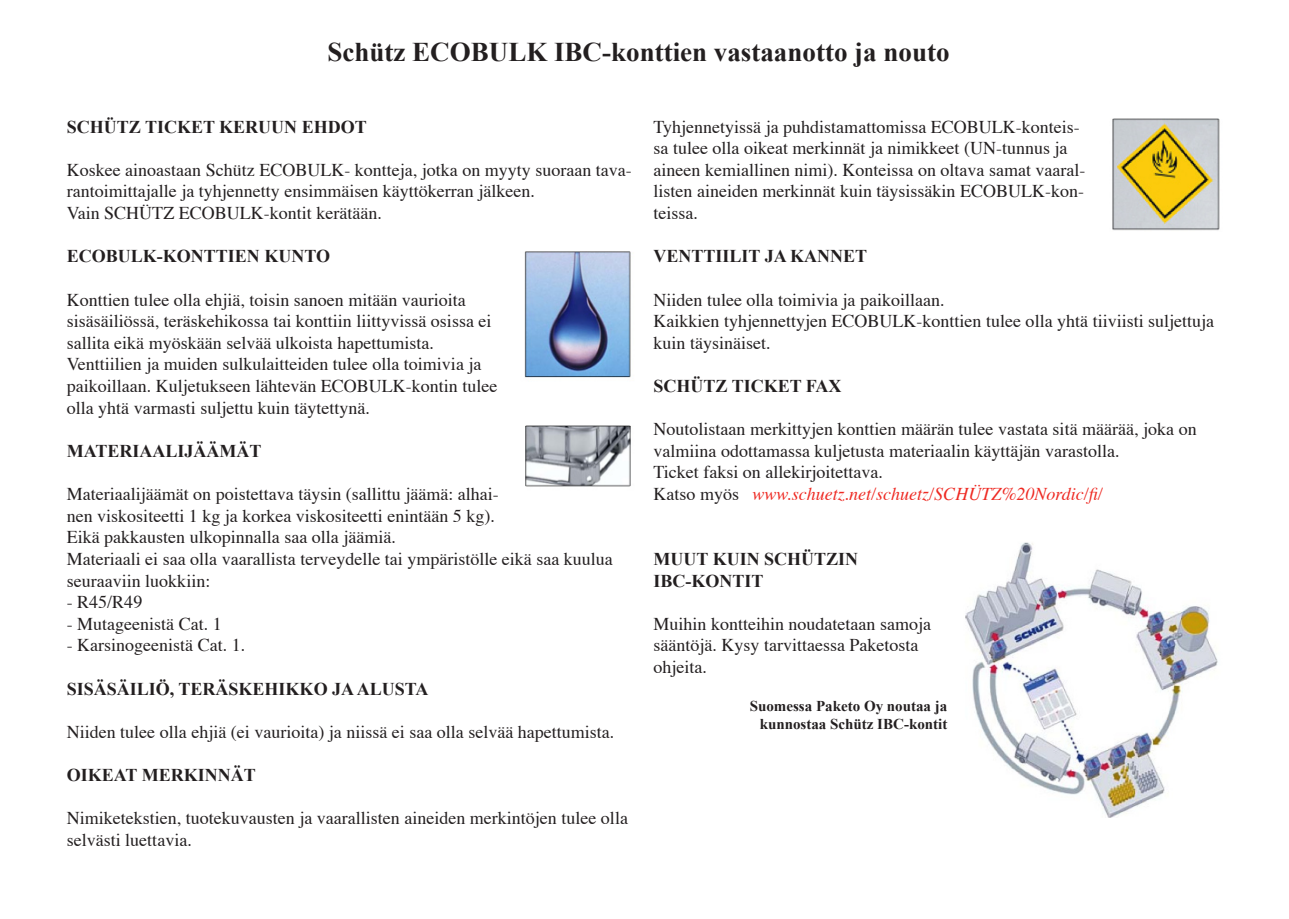
<style>
.page{position:relative;width:1289px;height:919px;background:#fff}
.page>*{position:absolute;margin:0;border:0;box-sizing:border-box;transform-origin:0 0}
.t1{font:700 27px "Times New Roman";color:#231f20}
.t2{font:18px/21.6px "Times";color:#231f20}
.t3{font:700 18px/21.6px "Times New Roman";color:#231f20}
.t4{font:700 15px/18px "Times New Roman";color:#231f20;text-align:right}
.s1{font-style:italic;color:#ee2a23}
</style>
<div class="page">
<img style="left:1112px;top:118px;width:108px;height:113px">
<img style="left:524px;top:251px;width:107px;height:236px">
<img style="left:965px;top:542px;width:253px;height:275px">
<h1 class="t1" style="left:327px;top:36px;width:623px">Schütz ECOBULK IBC-konttien vastaanotto ja nouto</h1>
<p class="t3" style="left:67px;top:116px;width:301px">SCHÜTZ TICKET KERUUN EHDOT</p>
<p class="t2" style="left:67px;top:157px;width:566px">Koskee ainoastaan Schütz ECOBULK- kontteja, jotka on myyty suoraan tava&shy;rantoimittajalle ja tyhjennetty ensimmäisen käyttökerran jälkeen.<br>Vain SCHÜTZ ECOBULK-kontit kerätään.</p>
<p class="t3" style="left:67px;top:245px;width:265px">ECOBULK-KONTTIEN KUNTO</p>
<p class="t2" style="left:67px;top:287px;width:432px">Konttien tulee olla ehjiä, toisin sanoen mitään vaurioita sisäsäiliössä, teräskehikossa tai konttiin liittyvissä osissa ei sallita eikä myöskään selvää ulkoista hapettumista.<br>Venttiilien ja muiden sulkulaitteiden tulee olla toimivia ja paikoillaan. Kuljetukseen lähtevän ECOBULK-kontin tulee olla yhtä varmasti suljettu kuin täytettynä.</p>
<p class="t3" style="left:67px;top:440px;width:196px">MATERIAALIJÄÄMÄT</p>
<p class="t2" style="left:67px;top:481px;width:547px">Materiaalijäämät on poistettava täysin (sallittu jäämä: alhai-<br>nen viskositeetti 1 kg ja korkea viskositeetti enintään 5 kg).<br>Eikä pakkausten ulkopinnalla saa olla jäämiä.<br>Materiaali ei saa olla vaarallista terveydelle tai ympäristölle eikä saa kuulua seuraaviin luokkiin:</p>
<p class="t2" style="left:67px;top:589px;width:77px">- R45/R49</p>
<p class="t2" style="left:67px;top:611px;width:156px">- Mutageenistä Cat. 1</p>
<p class="t2" style="left:67px;top:633px;width:180px">- Karsinogeenistä Cat. 1.</p>
<p class="t3" style="left:67px;top:677px;width:363px">SISÄSÄILIÖ, TERÄSKEHIKKO JA ALUSTA</p>
<p class="t2" style="left:67px;top:719px;width:549px">Niiden tulee olla ehjiä (ei vaurioita) ja niissä ei saa olla selvää hapettumista.</p>
<p class="t3" style="left:67px;top:764px;width:190px">OIKEAT MERKINNÄT</p>
<p class="t2" style="left:67px;top:805px;width:562px">Nimiketekstien, tuotekuvausten ja vaarallisten aineiden merkintöjen tulee olla selvästi luettavia.</p>
<p class="t2" style="left:653px;top:114px;width:433px">Tyhjennetyissä ja puhdistamattomissa ECOBULK-konteis&shy;sa tulee olla oikeat merkinnät ja nimikkeet (UN-tunnus ja aineen kemiallinen nimi). Konteissa on oltava samat vaaral&shy;listen aineiden merkinnät kuin täysissäkin ECOBULK-kon&shy;teissa.</p>
<p class="t3" style="left:653px;top:245px;width:215px">VENTTIILIT JA KANNET</p>
<p class="t2" style="left:653px;top:287px;width:562px">Niiden tulee olla toimivia ja paikoillaan.<br>Kaikkien tyhjennettyjen ECOBULK-konttien tulee olla yhtä tiiviisti suljettuja kuin täysinäiset.</p>
<p class="t3" style="left:653px;top:375px;width:190px">SCHÜTZ TICKET FAX</p>
<p class="t2" style="left:653px;top:417px;width:544px">Noutolistaan merkittyjen konttien määrän tulee vastata sitä määrää, joka on valmiina odottamassa kuljetusta materiaalin käyttäjän varastolla.<br>Ticket faksi on allekirjoitettava.<br>Katso myös <span class="s1">www.schuetz.net/schuetz/SCHÜTZ%20Nordic/fi/</span></p>
<p class="t3" style="left:653px;top:548px;width:206px">MUUT KUIN SCHÜTZIN<br>IBC-KONTIT</p>
<p class="t2" style="left:653px;top:611px;width:279px">Muihin kontteihin noudatetaan samoja sääntöjä. Kysy tarvittaessa Paketosta ohjeita.</p>
<p class="t4" style="left:749px;top:697px;width:199px">Suomessa Paketo Oy noutaa ja kunnostaa Schütz IBC-kontit</p>
</div>
